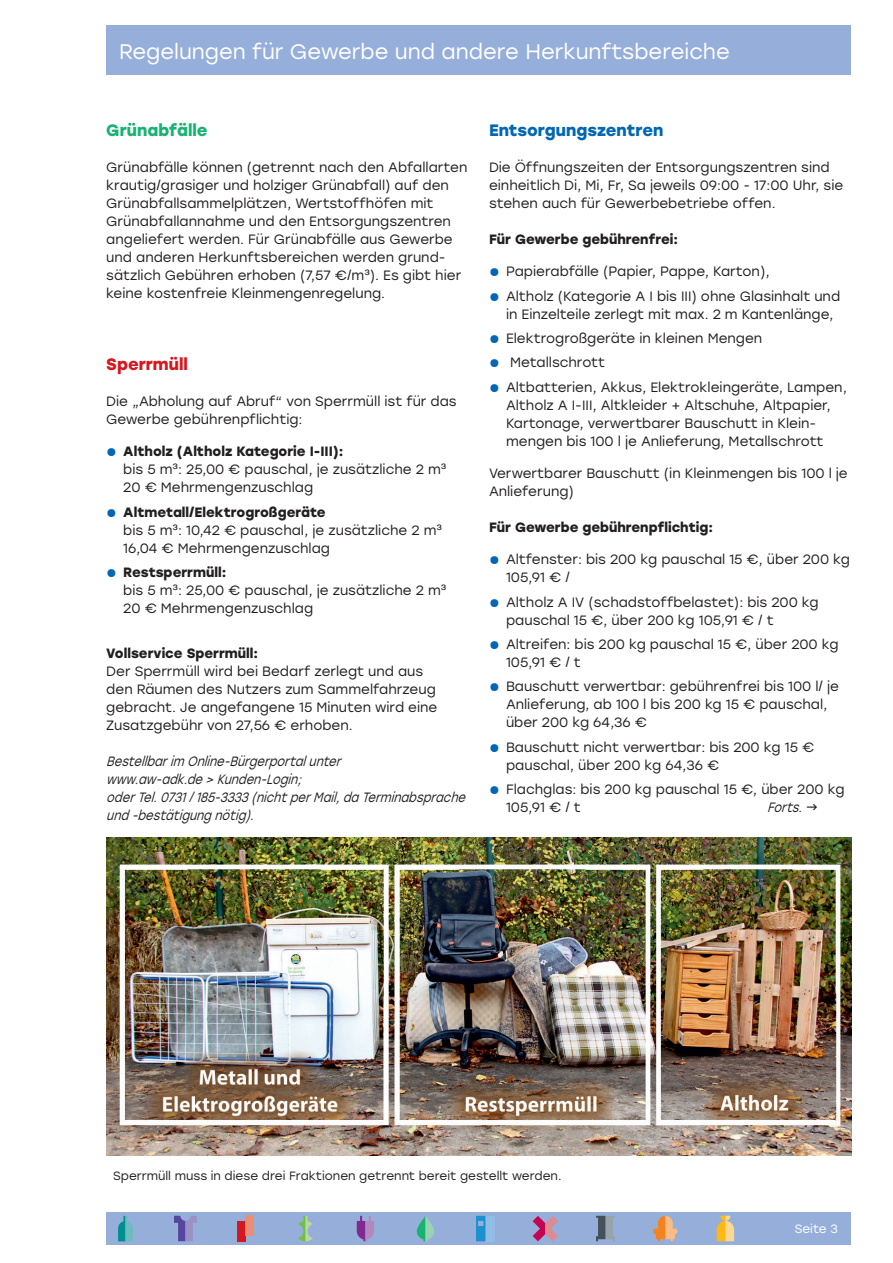
<style>
.page{position:relative;width:893px;height:1263px;background:#fff}
.page>*{position:absolute;margin:0;border:0;box-sizing:border-box;transform-origin:0 0}
.t1{font:21px "Stolzl";color:#fff}
.t2{font:700 16.5px "Stolzl";color:#0166b3}
.t3{font:700 16.5px "Stolzl";color:#19b273}
.t4{font:700 16.5px "Stolzl";color:#d7171f}
.t5{font:13.5px/18px "Stolzl";color:#231f20}
.t6{font:italic 13.5px/18px "Stolzl";color:#231f20;scale:.85 1}
.t7{font:700 13.5px "Stolzl";color:#231f20}
.t8{font:12px "Stolzl";color:#231f20}
.t9{font:12px "Stolzl";color:#fff}
.s1{color:#0166b3}
.s2{font-weight:700}
.s3{font-style:normal}
</style>
<div class="page">
<div style="left:106px;top:1212px;width:744px;height:33px;background:#96afda"></div>
<svg style="left:118px;top:1216px;width:15px;height:25px"></svg>
<svg style="left:174px;top:1216px;width:23px;height:25px"></svg>
<div style="left:237px;top:1221px;width:8px;height:20px;background:#d7171f"></div>
<div style="left:245px;top:1216px;width:9px;height:20px;background:#ea8f74"></div>
<svg style="left:298px;top:1216px;width:15px;height:25px"></svg>
<svg style="left:357px;top:1216px;width:17px;height:25px"></svg>
<svg style="left:417px;top:1216px;width:17px;height:25px"></svg>
<div style="left:485px;top:1216px;width:10px;height:25px;background:#93bde5"></div>
<svg style="left:476px;top:1216px;width:9px;height:25px"></svg>
<svg style="left:533px;top:1216px;width:25px;height:25px"></svg>
<svg style="left:596px;top:1216px;width:19px;height:25px"></svg>
<svg style="left:653px;top:1216px;width:25px;height:25px"></svg>
<svg style="left:717px;top:1216px;width:17px;height:25px"></svg>
<div style="left:106px;top:26px;width:744px;height:49px;background:#96afda"></div>
<img style="left:107px;top:837px;width:745px;height:318px">
<h1 class="t1" style="left:119px;top:37px;width:612px">Regelungen für Gewerbe und andere Herkunftsbereiche</h1>
<p class="t3" style="left:106px;top:118px;width:103px">Grünabfälle</p>
<p class="t5" style="left:106px;top:157px;width:363px">Grünabfälle können (getrennt nach den Abfallarten krautig/grasiger und holziger Grünabfall) auf den Grünabfallsammelplätzen, Wertstoffhöfen mit Grünabfallannahme und den Entsorgungszentren angeliefert werden. Für Grünabfälle aus Gewerbe und anderen Herkunftsbereichen werden grund&shy;sätzlich Gebühren erhoben (7,57 €/m³). Es gibt hier keine kostenfreie Kleinmengenregelung.</p>
<p class="t4" style="left:106px;top:352px;width:83px">Sperrmüll</p>
<p class="t5" style="left:106px;top:391px;width:352px">Die „Abholung auf Abruf“ von Sperrmüll ist für das<br>Gewerbe gebührenpflichtig:</p>
<p class="t5" style="left:123px;top:442px;width:325px;text-indent:-17px"><span class="s1">●</span> <span class="s2">Altholz (Altholz Kategorie I-III):<br></span>bis 5 m³: 25,00 € pauschal, je zusätzliche 2 m³<br>20 € Mehrmengenzuschlag</p>
<p class="t5" style="left:123px;top:502px;width:320px;text-indent:-17px"><span class="s1">●</span> <span class="s2">Altmetall/Elektrogroßgeräte<br></span>bis 5 m³: 10,42 € pauschal, je zusätzliche 2 m³<br>16,04 € Mehrmengenzuschlag</p>
<p class="t5" style="left:123px;top:563px;width:325px;text-indent:-17px"><span class="s1">●</span> <span class="s2">Restsperrmüll:<br></span>bis 5 m³: 25,00 € pauschal, je zusätzliche 2 m³<br>20 € Mehrmengenzuschlag</p>
<p class="t7" style="left:106px;top:643px;width:153px">Vollservice Sperrmüll:</p>
<p class="t5" style="left:106px;top:661px;width:333px">Der Sperrmüll wird bei Bedarf zerlegt und aus den Räumen des Nutzers zum Sammelfahrzeug gebracht. Je angefangene 15 Minuten wird eine Zusatzgebühr von 27,56 € erhoben.</p>
<p class="t6" style="left:106px;top:751px;width:429px">Bestellbarim Online-Bürgerportalunter www.aw-adk.de&gt;Kunden-Login; oderTel.0731/185-3333(nichtperMail,daTerminabsprache und-bestätigungnötig).</p>
<p class="t2" style="left:489px;top:118px;width:176px">Entsorgungszentren</p>
<p class="t5" style="left:489px;top:157px;width:356px">Die Öffnungszeiten der Entsorgungszentren sind einheitlich Di, Mi, Fr, Sa jeweils 09:00 - 17:00 Uhr, sie stehen auch für Gewerbebetriebe offen.</p>
<p class="t7" style="left:489px;top:229px;width:191px">Für Gewerbe gebührenfrei:</p>
<p class="t5" style="left:489px;top:262px;width:282px"><span class="s1">●</span> Papierabfälle (Papier, Pappe, Karton),</p>
<p class="t5" style="left:506px;top:286px;width:336px;text-indent:-17px"><span class="s1">●</span> Altholz (Kategorie A I bis III) ohne Glasinhalt und in Einzelteile zerlegt mit max. 2 m Kantenlänge,</p>
<p class="t5" style="left:489px;top:329px;width:275px"><span class="s1">●</span> Elektrogroßgeräte in kleinen Mengen</p>
<p class="t5" style="left:489px;top:353px;width:118px"><span class="s1">●</span> Metallschrott</p>
<p class="t5" style="left:506px;top:377px;width:342px;text-indent:-17px"><span class="s1">●</span> Altbatterien, Akkus, Elektrokleingeräte, Lampen, Altholz A I-III, Altkleider + Altschuhe, Altpapier, Kartonage, verwertbarer Bauschutt in Klein&shy;mengen bis 100 l je Anlieferung, Metallschrott</p>
<p class="t5" style="left:489px;top:463px;width:360px">Verwertbarer Bauschutt (in Kleinmengen bis 100 l je<br>Anlieferung)</p>
<p class="t7" style="left:489px;top:517px;width:226px">Für Gewerbe gebührenpflichtig:</p>
<p class="t5" style="left:506px;top:550px;width:346px;text-indent:-17px"><span class="s1">●</span> Altfenster: bis 200 kg pauschal 15 €, über 200 kg<br>105,91 € /</p>
<p class="t5" style="left:506px;top:592px;width:314px;text-indent:-17px"><span class="s1">●</span> Altholz A IV (schadstoffbelastet): bis 200 kg pauschal 15 €, über 200 kg 105,91 € / t</p>
<p class="t5" style="left:506px;top:635px;width:334px;text-indent:-17px"><span class="s1">●</span> Altreifen: bis 200 kg pauschal 15 €, über 200 kg<br>105,91 € / t</p>
<p class="t5" style="left:506px;top:677px;width:334px;text-indent:-17px"><span class="s1">●</span> Bauschutt verwertbar: gebührenfrei bis 100 l/ je<br>Anlieferung, ab 100 l bis 200 kg 15 € pauschal, über 200 kg 64,36 €</p>
<p class="t5" style="left:506px;top:737px;width:310px;text-indent:-17px"><span class="s1">●</span> Bauschutt nicht verwertbar: bis 200 kg 15 € pauschal, über 200 kg 64,36 €</p>
<p class="t5" style="left:506px;top:780px;width:340px;text-indent:-17px"><span class="s1">●</span> Flachglas: bis 200 kg pauschal 15 €, über 200 kg<br>105,91 € / t</p>
<p class="t6" style="left:767px;top:798px;width:62px">Forts.<span class="s3">→</span></p>
<p class="t8" style="left:113px;top:1167px;width:450px">Sperrmüll muss in diese drei Fraktionen getrennt bereit gestellt werden.</p>
<p class="t9" style="left:795px;top:1221px;width:45px">Seite 3</p>
</div>
